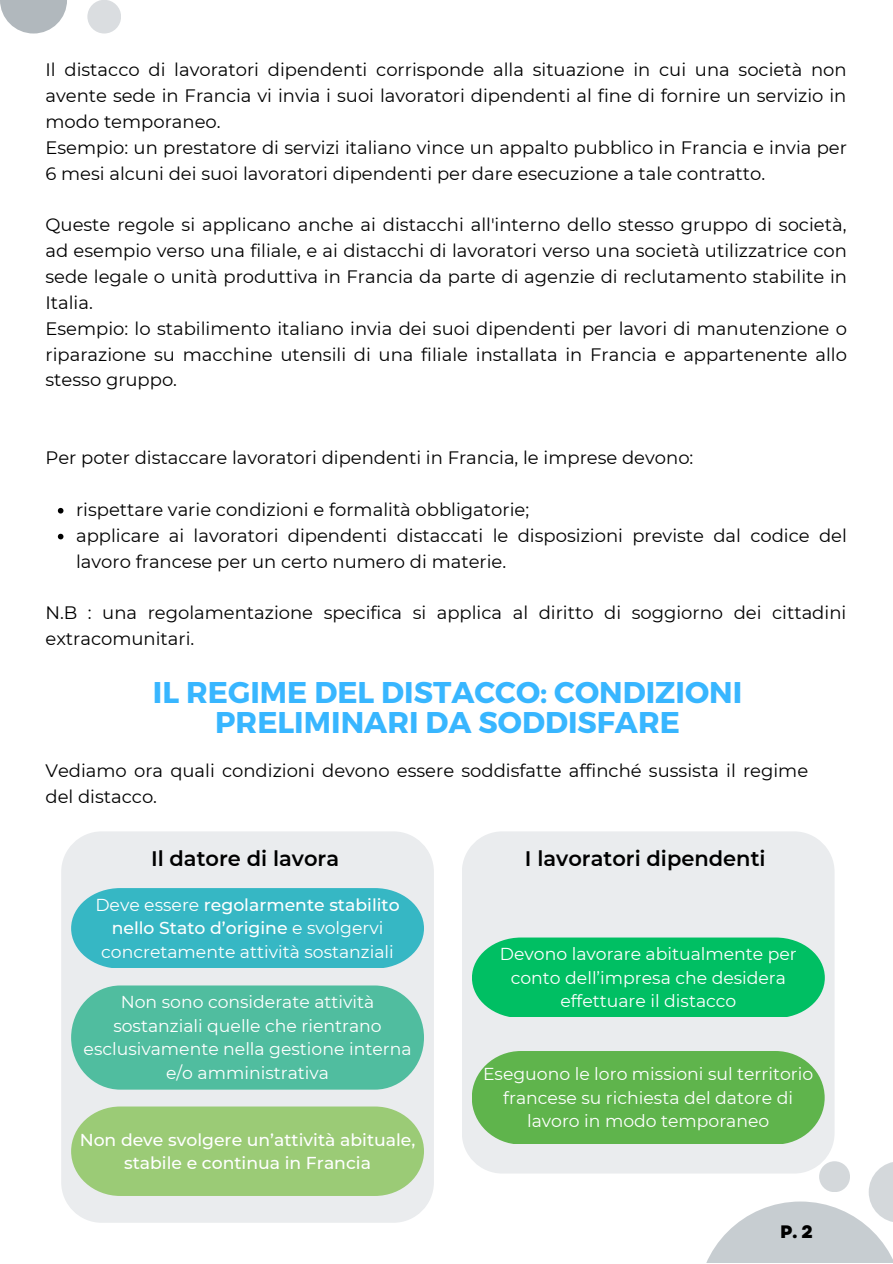
<style>
.page{position:relative;width:893px;height:1264px;background:#fff}
.page>*{position:absolute;margin:0;border:0;box-sizing:border-box;transform-origin:0 0}
.t1{font:700 30px/29.2px "Montserrat";color:#38b6ff;text-align:center}
.t2{font:600 21px "Montserrat";color:#000}
.t3{font:18px/25.8px "Montserrat";color:#000}
.t4{font:800 18px "Garet";color:#000}
.t5{font:17.25px/23.5px "Montserrat";color:#fff;text-align:center}
.t6{font:500 17.25px/23.5px "Montserrat";color:#fff;text-align:center}
.s1{font-weight:500}
</style>
<div class="page">
<svg style="left:58px;top:508px;width:5px;height:5px"></svg>
<svg style="left:58px;top:534px;width:5px;height:5px"></svg>
<svg style="left:707px;top:1201px;width:185px;height:61px;fill:#c7cdd1"></svg>
<svg style="left:868px;top:1162px;width:24px;height:60px"></svg>
<div style="left:819px;top:1161px;width:31px;height:31px;background:#d4d8db;border-radius:50%"></div>
<svg style="left:0;top:0;width:67px;height:34px;fill:#b1b8bd"></svg>
<div style="left:87px;top:0;width:34px;height:34px;background:#dadde0;border-radius:50%"></div>
<div style="left:61px;top:831px;width:372px;height:391px;background:#eaecee;border-radius:40px"></div>
<div style="left:462px;top:831px;width:372px;height:342px;background:#eaecee;border-radius:40px"></div>
<svg style="left:71px;top:888px;width:353px;height:80px;background:#40bac6"></svg>
<div style="left:71px;top:985px;width:353px;height:104px;background:#50bd9f;border-radius:51px"></div>
<svg style="left:71px;top:1106px;width:353px;height:89px;background:#a0cd7d"></svg>
<svg style="left:472px;top:937px;width:352px;height:80px;background:#0ec16b"></svg>
<div style="left:472px;top:1051px;width:352px;height:92px;background:#5fb44c"></div>
<p class="t3" style="left:45px;top:57px;width:802px">Il distacco di lavoratori dipendenti corrisponde alla situazione in cui una società non avente sede in Francia vi invia i suoi lavoratori dipendenti al fine di fornire un servizio in modo temporaneo.<br>Esempio: un prestatore di servizi italiano vince un appalto pubblico in Francia e invia per 6 mesi alcuni dei suoi lavoratori dipendenti per dare esecuzione a tale contratto.</p>
<p class="t3" style="left:45px;top:212px;width:803px">Queste regole si applicano anche ai distacchi all'interno dello stesso gruppo di società, ad esempio verso una filiale, e ai distacchi di lavoratori verso una società utilizzatrice con sede legale o unità produttiva in Francia da parte di agenzie di reclutamento stabilite in Italia.<br>Esempio: lo stabilimento italiano invia dei suoi dipendenti per lavori di manutenzione o riparazione su macchine utensili di una filiale installata in Francia e appartenente allo stesso gruppo.</p>
<p class="t3" style="left:45px;top:444px;width:649px">Per poter distaccare lavoratori dipendenti in Francia, le imprese devono:</p>
<p class="t3" style="left:76px;top:496px;width:772px">rispettare varie condizioni e formalità obbligatorie;<br>applicare ai lavoratori dipendenti distaccati le disposizioni previste dal codice del lavoro francese per un certo numero di materie.</p>
<p class="t3" style="left:45px;top:600px;width:802px">N.B : una regolamentazione specifica si applica al diritto di soggiorno dei cittadini extracomunitari.</p>
<h1 class="t1" style="left:153px;top:676px;width:591px">IL REGIME DEL DISTACCO: CONDIZIONI<br>PRELIMINARI DA SODDISFARE</h1>
<p class="t3" style="left:45px;top:758px;width:764px">Vediamo ora quali condizioni devono essere soddisfatte affinché sussista il regime del distacco.</p>
<p class="t2" style="left:151px;top:846px;width:189px">Il datore di lavora</p>
<p class="t2" style="left:525px;top:846px;width:242px">I lavoratori dipendenti</p>
<p class="t5" style="left:95px;top:892px;width:306px">Deve essere <span class="s1">regolarmente stabilito nello Stato d’origine</span> e svolgervi concretamente attività sostanziali</p>
<p class="t5" style="left:84px;top:990px;width:329px">Non sono considerate attività sostanziali quelle che rientrano esclusivamente nella gestione interna e/o amministrativa</p>
<p class="t5" style="left:500px;top:942px;width:298px">Devono lavorare abitualmente per conto dell’impresa che desidera effettuare il distacco</p>
<p class="t5" style="left:483px;top:1062px;width:331px">Eseguono le loro missioni sul territorio francese su richiesta del datore di lavoro in modo temporaneo</p>
<p class="t6" style="left:80px;top:1127px;width:337px">Non deve svolgere un’attività abituale, stabile e continua in Francia</p>
<p class="t4" style="left:780px;top:1218px;width:34px">P. 2</p>
</div>
